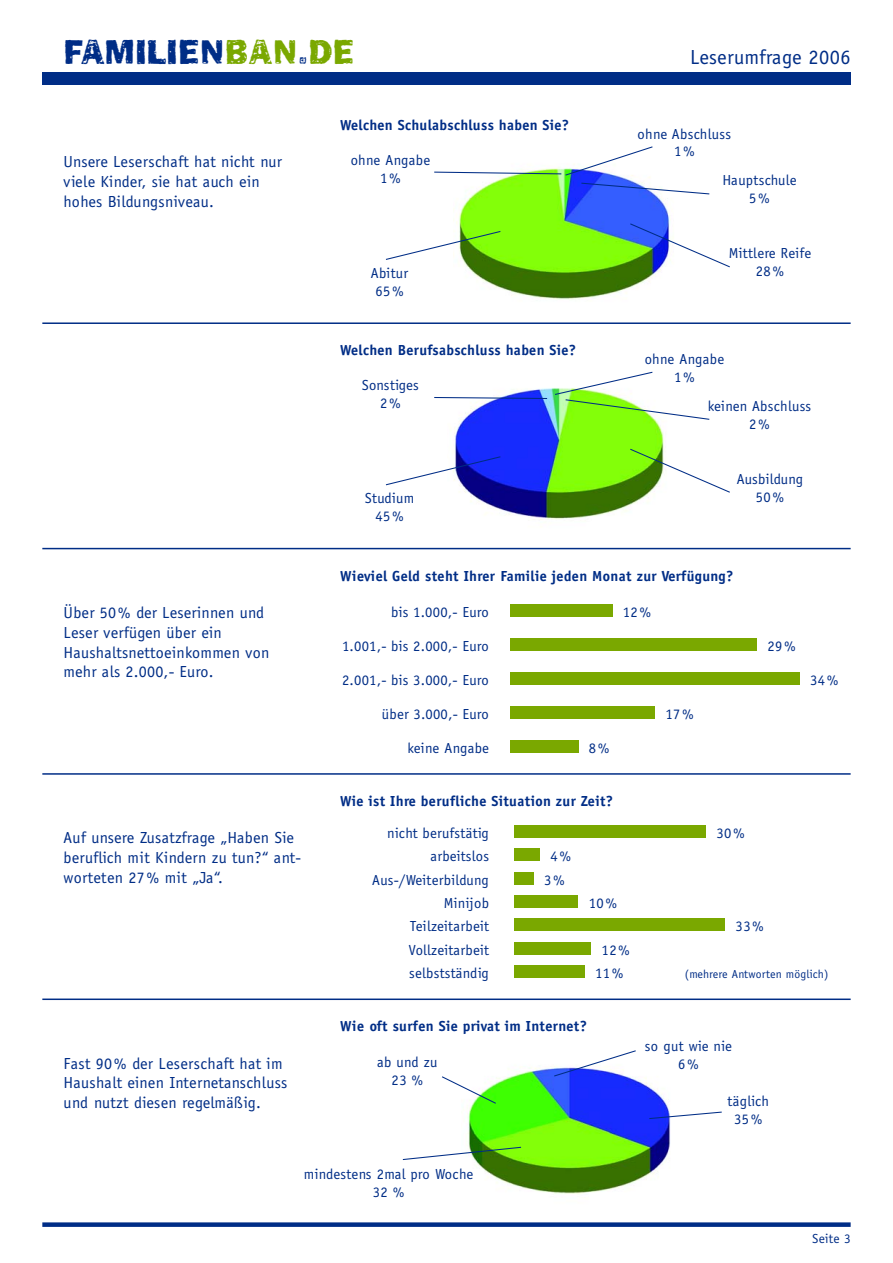
<style>
.page{position:relative;width:893px;height:1263px;background:#fff}
.page>*{position:absolute;margin:0;border:0;box-sizing:border-box;transform-origin:0 0}
.t1{font:36px "Frankie";color:#002d86}
.t2{font:21px "Officina Sans";letter-spacing:.01em;color:#002d86}
.t3{font:16.5px/19.8px "Officina Sans";letter-spacing:.02em;color:#002d86}
.t4{font:15px/18px "Officina Sans";letter-spacing:.02em;color:#002d86;text-align:center}
.t5{font:700 15px "Officina Sans";letter-spacing:.025em;color:#002d86}
.t6{font:13.5px "Officina Sans";letter-spacing:.02em;color:#002d86}
.t7{font:12px "Officina Sans";letter-spacing:.02em;color:#002d86}
.s1{color:#7aa800}
</style>
<div class="page">
<div style="left:42px;top:72px;width:808px;height:13px;background:#002d86"></div>
<hr style="left:42px;top:322px;width:808px;height:2px;background:#002d86">
<hr style="left:42px;top:548px;width:808px;height:1px;background:#002d86">
<hr style="left:42px;top:773px;width:808px;height:2px;background:#002d86">
<hr style="left:42px;top:999px;width:808px;height:1px;background:#002d86">
<div style="left:42px;top:1222px;width:808px;height:5px;background:#002d86"></div>
<div style="left:514px;top:825px;width:192px;height:13px;background:#7aa800"></div>
<div style="left:514px;top:848px;width:26px;height:13px;background:#7aa800"></div>
<div style="left:514px;top:872px;width:19px;height:12px;background:#7aa800"></div>
<div style="left:514px;top:895px;width:64px;height:13px;background:#7aa800"></div>
<div style="left:514px;top:919px;width:211px;height:12px;background:#7aa800"></div>
<div style="left:514px;top:942px;width:77px;height:13px;background:#7aa800"></div>
<div style="left:514px;top:965px;width:70px;height:13px;background:#7aa800"></div>
<div style="left:510px;top:604px;width:102px;height:13px;background:#7aa800"></div>
<div style="left:510px;top:638px;width:247px;height:13px;background:#7aa800"></div>
<div style="left:510px;top:672px;width:289px;height:13px;background:#7aa800"></div>
<div style="left:510px;top:706px;width:145px;height:13px;background:#7aa800"></div>
<div style="left:510px;top:740px;width:68px;height:13px;background:#7aa800"></div>
<img style="left:456px;top:176px;width:214px;height:124px">
<svg style="left:580px;top:182px;width:130px;height:13px"></svg>
<svg style="left:434px;top:146px;width:219px;height:30px"></svg>
<svg style="left:385px;top:230px;width:116px;height:31px"></svg>
<svg style="left:629px;top:222px;width:101px;height:46px"></svg>
<img style="left:454px;top:388px;width:210px;height:132px">
<svg style="left:434px;top:396px;width:114px;height:4px"></svg>
<svg style="left:554px;top:371px;width:156px;height:50px"></svg>
<svg style="left:385px;top:456px;width:116px;height:30px"></svg>
<svg style="left:629px;top:448px;width:101px;height:46px"></svg>
<img style="left:468px;top:1067px;width:202px;height:127px">
<svg style="left:648px;top:1111px;width:74px;height:9px"></svg>
<svg style="left:442px;top:1075px;width:55px;height:30px"></svg>
<svg style="left:553px;top:1050px;width:84px;height:27px"></svg>
<svg style="left:402px;top:1146px;width:120px;height:15px"></svg>
<h1 class="t1" style="left:64px;top:39px;width:292px">FAMILIEN<span class="s1">BAN</span>.<span class="s1">DE</span></h1>
<h2 class="t2" style="left:690px;top:49px;width:162px">Leserumfrage 2006</h2>
<p class="t3" style="left:64px;top:153px;width:220px">Unsere Leserschaft hat nicht nur viele Kinder, sie hat auch ein hohes Bildungsniveau.</p>
<p class="t5" style="left:340px;top:119px;width:230px">Welchen Schulabschluss haben Sie?</p>
<p class="t4" style="left:350px;top:152px;width:81px">ohne Angabe<br>1%</p>
<p class="t4" style="left:371px;top:265px;width:39px">Abitur<br>65%</p>
<p class="t5" style="left:340px;top:344px;width:237px">Welchen Berufsabschluss haben Sie?</p>
<p class="t4" style="left:362px;top:378px;width:58px">Sonstiges<br>2%</p>
<p class="t4" style="left:365px;top:490px;width:51px">Studium<br>45%</p>
<p class="t4" style="left:637px;top:126px;width:95px">ohne Abschluss<br>1%</p>
<p class="t4" style="left:722px;top:172px;width:76px">Hauptschule<br>5%</p>
<p class="t4" style="left:728px;top:246px;width:84px">Mittlere Reife<br>28%</p>
<p class="t4" style="left:644px;top:351px;width:81px">ohne Angabe<br>1%</p>
<p class="t4" style="left:707px;top:398px;width:105px">keinen Abschluss<br>2%</p>
<p class="t4" style="left:736px;top:471px;width:68px">Ausbildung<br>50%</p>
<p class="t5" style="left:340px;top:570px;width:395px">Wieviel Geld steht Ihrer Familie jeden Monat zur Verfügung?</p>
<p class="t3" style="left:64px;top:604px;width:207px">Über 50% der Leserinnen und<br>Leser verfügen über ein<br>Haushaltsnettoeinkommen von mehr als 2.000,- Euro.</p>
<p class="t4" style="left:391px;top:604px;width:99px">bis 1.000,- Euro</p>
<p class="t4" style="left:342px;top:638px;width:148px">1.001,- bis 2.000,- Euro</p>
<p class="t4" style="left:342px;top:672px;width:148px">2.001,- bis 3.000,- Euro</p>
<p class="t4" style="left:382px;top:706px;width:108px">über 3.000,- Euro</p>
<p class="t4" style="left:407px;top:740px;width:83px">keine Angabe</p>
<p class="t4" style="left:623px;top:604px;width:29px">12%</p>
<p class="t4" style="left:589px;top:740px;width:22px">8%</p>
<p class="t5" style="left:340px;top:795px;width:274px">Wie ist Ihre berufliche Situation zur Zeit?</p>
<p class="t4" style="left:665px;top:706px;width:29px">17%</p>
<p class="t4" style="left:767px;top:638px;width:29px">29%</p>
<p class="t4" style="left:810px;top:672px;width:29px">34%</p>
<p class="t3" style="left:64px;top:829px;width:239px">Auf unsere Zusatzfrage „Haben Sie beruflich mit Kindern zu tun?“ ant&shy;worteten 27% mit „Ja“.</p>
<p class="t3" style="left:64px;top:1055px;width:225px">Fast 90% der Leserschaft hat im<br>Haushalt einen Internetanschluss und nutzt diesen regelmäßig.</p>
<p class="t4" style="left:372px;top:822px;width:118px;line-height:23.4px;text-align:right">nicht berufstätig arbeitslos<br>Aus-/Weiterbildung<br>Minijob<br>Teilzeitarbeit<br>Vollzeitarbeit selbstständig</p>
<p class="t4" style="left:716px;top:825px;width:29px">30%</p>
<p class="t4" style="left:544px;top:846px;width:28px;line-height:23.4px">4%<br>3%</p>
<p class="t4" style="left:589px;top:895px;width:29px">10%</p>
<p class="t4" style="left:735px;top:919px;width:29px">33%</p>
<p class="t4" style="left:595px;top:939px;width:36px;line-height:23.4px">12%<br>11%</p>
<p class="t7" style="left:684px;top:969px;width:145px">(mehrere Antworten möglich)</p>
<p class="t5" style="left:340px;top:1021px;width:248px">Wie oft surfen Sie privat im Internet?</p>
<p class="t4" style="left:377px;top:1054px;width:62px">ab und zu<br>23 %</p>
<p class="t4" style="left:644px;top:1038px;width:89px">so gut wie nie<br>6%</p>
<p class="t4" style="left:727px;top:1093px;width:43px">täglich<br>35%</p>
<p class="t4" style="left:304px;top:1166px;width:171px">mindestens 2mal pro Woche<br>32 %</p>
<p class="t6" style="left:812px;top:1233px;width:40px">Seite 3</p>
</div>
